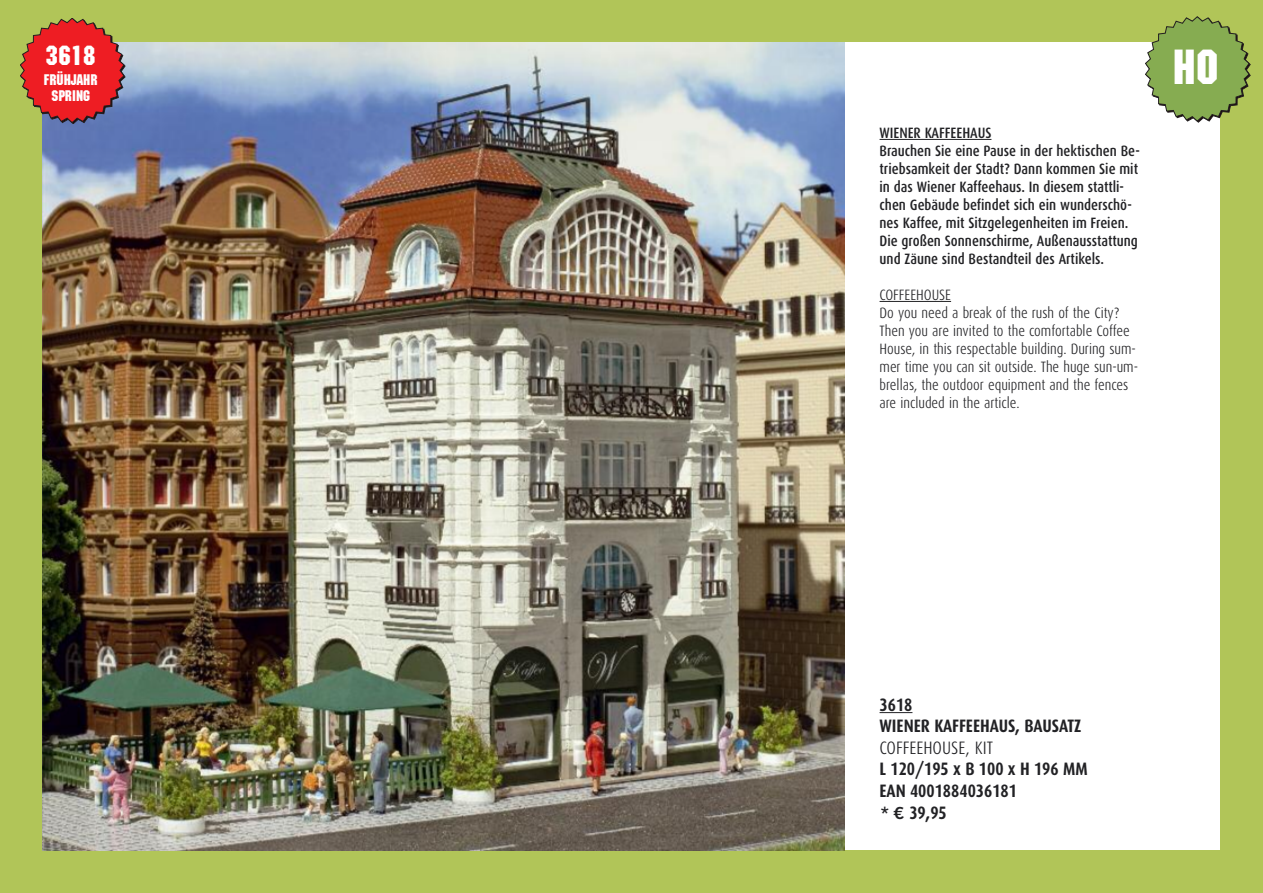
<style>
.page{position:relative;width:1263px;height:893px;background:#b1c558}
.page>*{position:absolute;margin:0;border:0;box-sizing:border-box;transform-origin:0 0}
.t1{font:48px "Machine";color:#fff}
.t2{font:27px "Machine";color:#fff}
.t3{font:700 18px/21.6px "Dax Condensed";color:#222225}
.t4{font:300 18px "Dax Condensed";color:#222225}
.t5{font:500 15px/18px "Dax Condensed";color:#222225}
.t6{font:300 15px/18px "Dax Condensed";color:#222225}
.t7{font:15px/16.5px "Machine";color:#fff;text-align:center}
.s1{font-family:"Franklin Gothic LT";font-weight:600}
.s2{font-family:"Franklin Gothic LT";font-weight:500}
</style>
<div class="page">
<div style="left:43px;top:43px;width:1177px;height:807px;background:#fff"></div>
<img style="left:43px;top:43px;width:801px;height:807px">
<hr style="left:879px;top:139px;width:112px;height:1px;background:#222225">
<hr style="left:879px;top:301px;width:72px;height:1px;background:#222225">
<hr style="left:879px;top:712px;width:33px;height:1px;background:#222225">
<svg style="left:1145px;top:16px;width:105px;height:106px"></svg>
<svg style="left:20px;top:18px;width:105px;height:106px"></svg>
<h2 class="t2" style="left:46px;top:40px;width:51px">3618</h2>
<p class="t7" style="left:44px;top:71px;width:55px">FRÜHJAHR<br>SPRING</p>
<p class="t5" style="left:879px;top:124px;width:262px">WIENER KAFFEEHAUS<br>Brauchen Sie eine Pause in der hektischen Be&shy;triebsamkeit der Stadt? Dann kommen Sie mit in das Wiener Kaffeehaus. In diesem stattli&shy;chen Gebäude befindet sich ein wunderschö&shy;nes Kaffee, mit Sitzgelegenheiten im Freien.<br>Die großen Sonnenschirme, Außenausstattung und Zäune sind Bestandteil des Artikels.</p>
<p class="t6" style="left:879px;top:287px;width:260px">COFFEEHOUSE<br>Do you need a break of the rush of the City?<br>Then you are invited to the comfortable Coffee House, in this respectable building. During sum&shy;mer time you can sit outside. The huge sun-um&shy;brellas, the outdoor equipment and the fences are included in the article.</p>
<h1 class="t1" style="left:1173px;top:39px;width:48px">HO</h1>
<p class="t3" style="left:879px;top:695px;width:203px">3618<br>WIENER KAFFEEHAUS, BAUSATZ</p>
<p class="t4" style="left:879px;top:741px;width:115px">COFFEEHOUSE, KIT</p>
<p class="t3" style="left:879px;top:759px;width:210px">L 120/195 x B 100 x H 196 MM<br>EAN 4001884036181<br><span class="s1">*</span> <span class="s2">€</span> 39,95</p>
</div>
